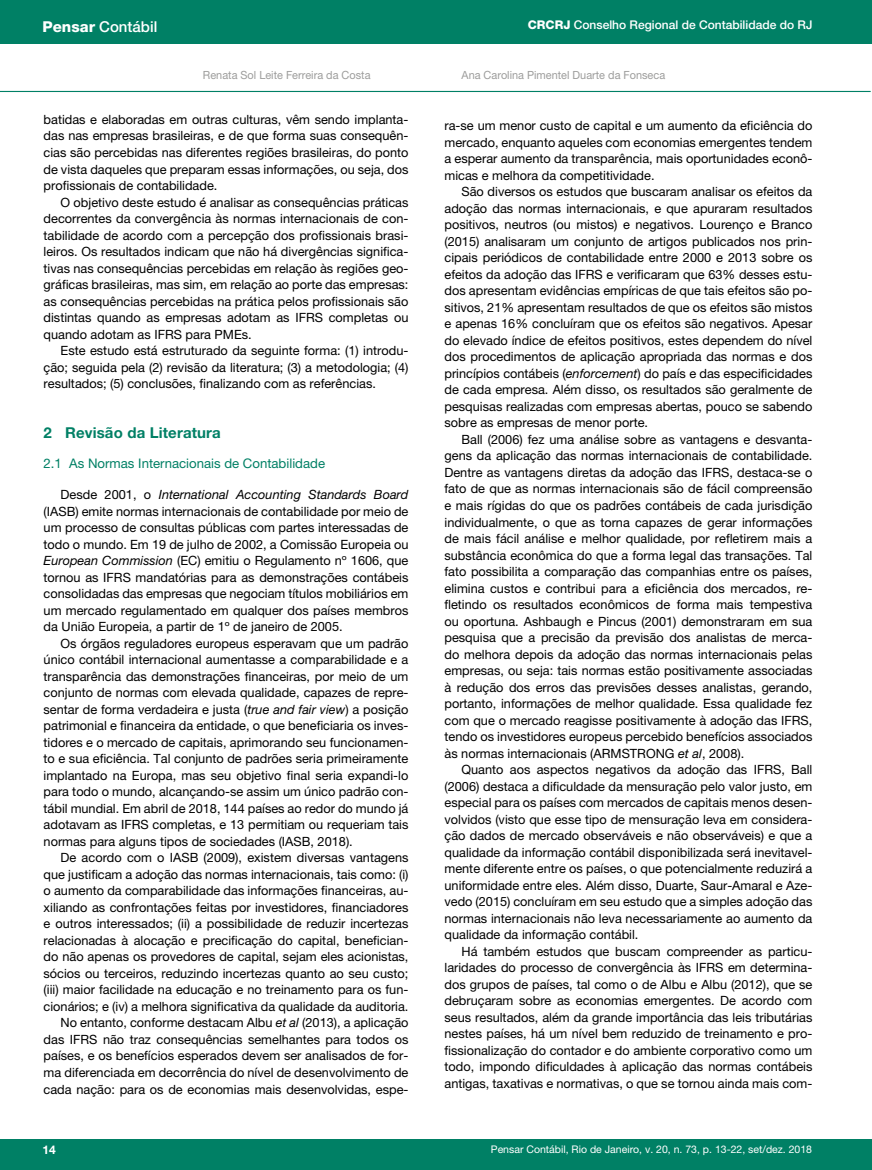
<style>
.page{position:relative;width:872px;height:1170px;background:#fff}
.page>*{position:absolute;margin:0;border:0;box-sizing:border-box;transform-origin:0 0}
.t1{font:700 15px "Helvetica Neue LT Pro";letter-spacing:.01em;color:#008065}
.t2{font:500 15px "Helvetica Neue LT Pro";color:#fff}
.t3{font:13.2px "Helvetica Neue LT Pro";color:#008065}
.t4{font:12.75px/16.5px "Helvetica Neue LT Pro";color:#000;text-align:justify}
.t5{font:500 12px "Helvetica Neue LT Pro";color:#fff}
.t6{font:700 12px "Helvetica Neue LT Pro";color:#fff}
.t7{font:11.25px "Helvetica Neue LT Pro";color:#9d9d9c}
.t8{font:10.5px "Helvetica Neue LT Pro";color:#fff}
.s1{font-weight:800}
.s2{font-style:italic}
</style>
<div class="page">
<div style="left:0;top:1139px;width:872px;height:30px;background:#008065"></div>
<div style="left:0;top:0;width:872px;height:44px;background:#008065"></div>
<hr style="left:427px;top:115px;width:1px;height:986px;background:#9d9d9c">
<hr style="left:0;top:91px;width:870px;height:1px;background:#008065">
<p class="t2" style="left:43px;top:17px;width:116px"><span class="s1">Pensar</span> Contábil</p>
<p class="t5" style="left:528px;top:18px;width:286px"><span class="s1">CRCRJ</span> Conselho Regional de Contabilidade do RJ</p>
<p class="t7" style="left:203px;top:69px;width:169px">Renata Sol Leite Ferreira da Costa</p>
<p class="t7" style="left:461px;top:69px;width:205px">Ana Carolina Pimentel Duarte da Fonseca</p>
<p class="t4" style="left:44px;top:111px;width:366px">batidas e elaboradas em outras culturas, vêm sendo implanta&shy;das nas empresas brasileiras, e de que forma suas consequên&shy;cias são percebidas nas diferentes regiões brasileiras, do ponto de vista daqueles que preparam essas informações, ou seja, dos profissionais de contabilidade.</p>
<p class="t4" style="left:44px;top:193px;width:366px;text-indent:17px">O objetivo deste estudo é analisar as consequências práticas decorrentes da convergência às normas internacionais de con&shy;tabilidade de acordo com a percepção dos profissionais brasi&shy;leiros. Os resultados indicam que não há divergências significa&shy;tivas nas consequências percebidas em relação às regiões geo&shy;gráficas brasileiras, mas sim, em relação ao porte das empresas: as consequências percebidas na prática pelos profissionais são distintas quando as empresas adotam as IFRS completas ou quando adotam as IFRS para PMEs.</p>
<p class="t4" style="left:44px;top:342px;width:366px;text-indent:17px">Este estudo está estruturado da seguinte forma: (1) introdu&shy;ção; seguida pela (2) revisão da literatura; (3) a metodologia; (4) resultados; (5) conclusões, finalizando com as referências.</p>
<p class="t1" style="left:44px;top:423px;width:179px">2 Revisão da Literatura</p>
<p class="t3" style="left:44px;top:455px;width:283px">2.1 As Normas Internacionais de Contabilidade</p>
<p class="t4" style="left:44px;top:486px;width:366px;text-indent:17px">Desde 2001, o <span class="s2">International Accounting Standards Board </span>(IASB) emite normas internacionais de contabilidade por meio de um processo de consultas públicas com partes interessadas de todo o mundo. Em 19 de julho de 2002, a Comissão Europeia ou <span class="s2">European Commission</span> (EC) emitiu o Regulamento nº 1606, que tornou as IFRS mandatórias para as demonstrações contábeis consolidadas das empresas que negociam títulos mobiliários em um mercado regulamentado em qualquer dos países membros da União Europeia, a partir de 1º de janeiro de 2005.</p>
<p class="t4" style="left:44px;top:634px;width:366px;text-indent:17px">Os órgãos reguladores europeus esperavam que um padrão único contábil internacional aumentasse a comparabilidade e a transparência das demonstrações financeiras, por meio de um conjunto de normas com elevada qualidade, capazes de repre&shy;sentar de forma verdadeira e justa (<span class="s2">true and fair view</span>) a posição patrimonial e financeira da entidade, o que beneficiaria os inves&shy;tidores e o mercado de capitais, aprimorando seu funcionamen&shy;to e sua eficiência. Tal conjunto de padrões seria primeiramente implantado na Europa, mas seu objetivo final seria expandi-lo para todo o mundo, alcançando-se assim um único padrão con&shy;tábil mundial. Em abril de 2018, 144 países ao redor do mundo já adotavam as IFRS completas, e 13 permitiam ou requeriam tais normas para alguns tipos de sociedades (IASB, 2018).</p>
<p class="t4" style="left:44px;top:849px;width:366px;text-align:right">De acordo com o IASB (2009), existem diversas vantagens que justificam a adoção das normas internacionais, tais como: (i) o aumento da comparabilidade das informações financeiras, au&shy;xiliando as confrontações feitas por investidores, financiadores e outros interessados; (ii) a possibilidade de reduzir incertezas relacionadas à alocação e precificação do capital, benefician&shy;do não apenas os provedores de capital, sejam eles acionistas, sócios ou terceiros, reduzindo incertezas quanto ao seu custo; (iii) maior facilidade na educação e no treinamento para os fun&shy;cionários; e (iv) a melhora significativa da qualidade da auditoria.<br>No entanto, conforme destacam Albu <span class="s2">et al</span> (2013), a aplicação das IFRS não traz consequências semelhantes para todos os países, e os benefícios esperados devem ser analisados de for&shy;ma diferenciada em decorrência do nível de desenvolvimento de cada nação: para os de economias mais desenvolvidas, espe-</p>
<p class="t4" style="left:444px;top:117px;width:369px">ra-se um menor custo de capital e um aumento da eficiência do mercado, enquanto aqueles com economias emergentes tendem a esperar aumento da transparência, mais oportunidades econô&shy;micas e melhora da competitividade.</p>
<p class="t4" style="left:444px;top:183px;width:369px;text-indent:17px">São diversos os estudos que buscaram analisar os efeitos da adoção das normas internacionais, e que apuraram resultados positivos, neutros (ou mistos) e negativos. Lourenço e Branco (2015) analisaram um conjunto de artigos publicados nos prin&shy;cipais periódicos de contabilidade entre 2000 e 2013 sobre os efeitos da adoção das IFRS e verificaram que 63% desses estu&shy;dos apresentam evidências empíricas de que tais efeitos são po&shy;sitivos, 21% apresentam resultados de que os efeitos são mistos e apenas 16% concluíram que os efeitos são negativos. Apesar do elevado índice de efeitos positivos, estes dependem do nível dos procedimentos de aplicação apropriada das normas e dos princípios contábeis (<span class="s2">enforcement</span>) do país e das especificidades de cada empresa. Além disso, os resultados são geralmente de pesquisas realizadas com empresas abertas, pouco se sabendo sobre as empresas de menor porte.</p>
<p class="t4" style="left:444px;top:431px;width:369px;text-indent:17px">Ball (2006) fez uma análise sobre as vantagens e desvanta&shy;gens da aplicação das normas internacionais de contabilidade.<br>Dentre as vantagens diretas da adoção das IFRS, destaca-se o fato de que as normas internacionais são de fácil compreensão e mais rígidas do que os padrões contábeis de cada jurisdição individualmente, o que as torna capazes de gerar informações de mais fácil análise e melhor qualidade, por refletirem mais a substância econômica do que a forma legal das transações. Tal fato possibilita a comparação das companhias entre os países, elimina custos e contribui para a eficiência dos mercados, re&shy;fletindo os resultados econômicos de forma mais tempestiva ou oportuna. Ashbaugh e Pincus (2001) demonstraram em sua pesquisa que a precisão da previsão dos analistas de merca&shy;do melhora depois da adoção das normas internacionais pelas empresas, ou seja: tais normas estão positivamente associadas à redução dos erros das previsões desses analistas, gerando, portanto, informações de melhor qualidade. Essa qualidade fez com que o mercado reagisse positivamente à adoção das IFRS, tendo os investidores europeus percebido benefícios associados às normas internacionais (ARMSTRONG <span class="s2">et al</span>, 2008).</p>
<p class="t4" style="left:444px;top:761px;width:369px;text-indent:17px">Quanto aos aspectos negativos da adoção das IFRS, Ball (2006) destaca a dificuldade da mensuração pelo valor justo, em especial para os países com mercados de capitais menos desen&shy;volvidos (visto que esse tipo de mensuração leva em considera&shy;ção dados de mercado observáveis e não observáveis) e que a qualidade da informação contábil disponibilizada será inevitavel&shy;mente diferente entre os países, o que potencialmente reduzirá a uniformidade entre eles. Além disso, Duarte, Saur-Amaral e Aze&shy;vedo (2015) concluíram em seu estudo que a simples adoção das normas internacionais não leva necessariamente ao aumento da qualidade da informação contábil.</p>
<p class="t4" style="left:444px;top:942px;width:369px;text-indent:17px">Há também estudos que buscam compreender as particu&shy;laridades do processo de convergência às IFRS em determina&shy;dos grupos de países, tal como o de Albu e Albu (2012), que se debruçaram sobre as economias emergentes. De acordo com seus resultados, além da grande importância das leis tributárias nestes países, há um nível bem reduzido de treinamento e pro&shy;fissionalização do contador e do ambiente corporativo como um todo, impondo dificuldades à aplicação das normas contábeis antigas, taxativas e normativas, o que se tornou ainda mais com-</p>
<p class="t6" style="left:43px;top:1142px;width:15px">14</p>
<p class="t8" style="left:491px;top:1142px;width:323px">Pensar Contábil, Rio de Janeiro, v. 20, n. 73, p. 13-22, set/dez. 2018</p>
</div>
